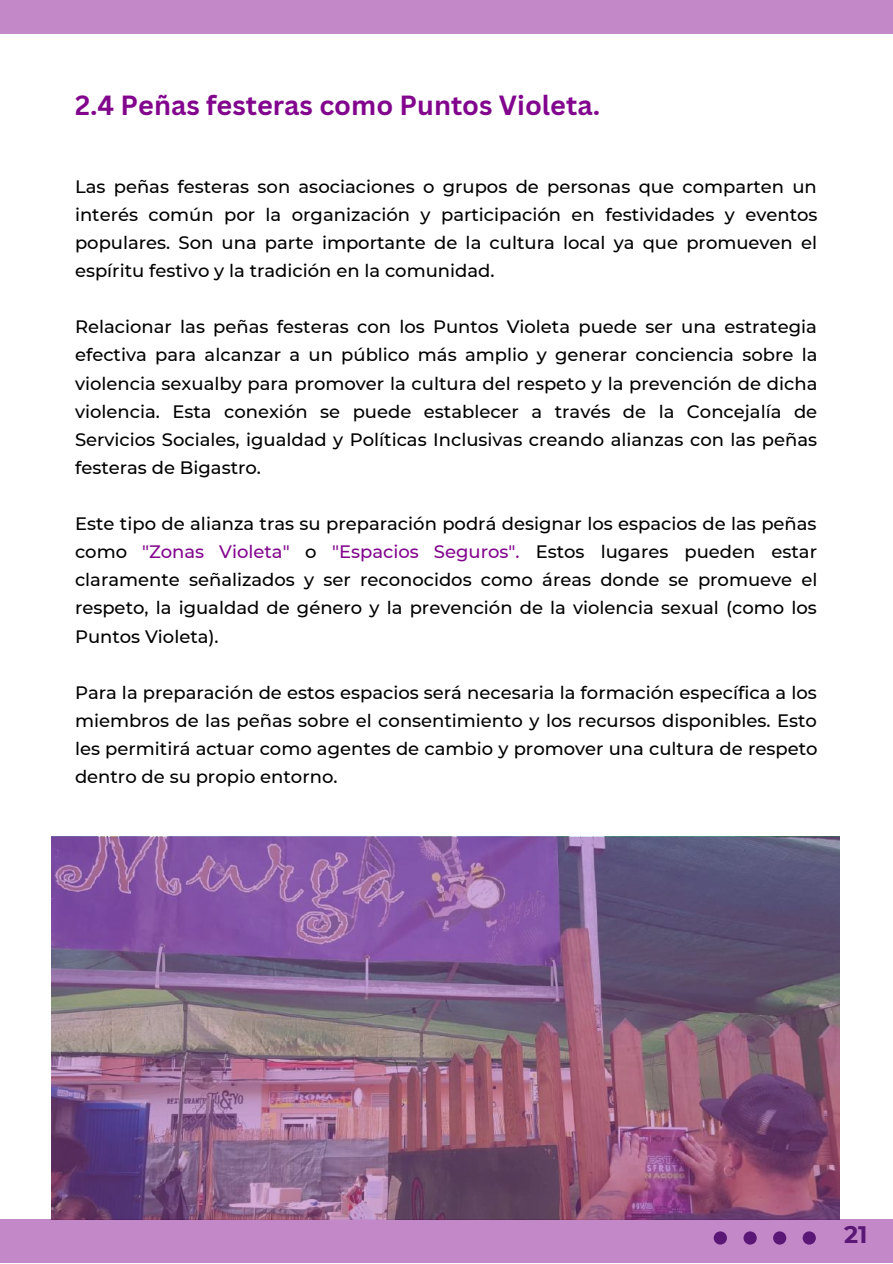
<style>
.page{position:relative;width:893px;height:1264px;background:#fff}
.page>*{position:absolute;margin:0;border:0;box-sizing:border-box;transform-origin:0 0}
.t1{font:700 27px "Canva Sans";color:#82068d}
.t2{font:700 23.85px "Montserrat";color:#5b1776}
.t3{font:500 18px/28px "Montserrat";color:#000;text-align:justify}
.s1{color:#82068d}
</style>
<div class="page">
<div style="left:0;top:1219px;width:892px;height:43px;background:#c388c8"></div>
<div style="left:0;top:0;width:892px;height:33px;background:#c388c8"></div>
<div style="left:802px;top:1231px;width:13px;height:13px;background:#5b1776;border-radius:50%"></div>
<div style="left:773px;top:1231px;width:13px;height:13px;background:#5b1776;border-radius:50%"></div>
<div style="left:743px;top:1231px;width:13px;height:13px;background:#5b1776;border-radius:50%"></div>
<div style="left:713px;top:1231px;width:14px;height:13px;background:#5b1776;border-radius:50%"></div>
<img style="left:51px;top:836px;width:789px;height:383px">
<h1 class="t1" style="left:75px;top:86px;width:526px">2.4 Peñas festeras como Puntos Violeta.</h1>
<p class="t3" style="left:75px;top:172px;width:744px">Las peñas festeras son asociaciones o grupos de personas que comparten un interés común por la organización y participación en festividades y eventos populares. Son una parte importante de la cultura local ya que promueven el espíritu festivo y la tradición en la comunidad.</p>
<p class="t3" style="left:75px;top:313px;width:744px">Relacionar las peñas festeras con los Puntos Violeta puede ser una estrategia efectiva para alcanzar a un público más amplio y generar conciencia sobre la violencia sexualby para promover la cultura del respeto y la prevención de dicha violencia. Esta conexión se puede establecer a través de la Concejalía de Servicios Sociales, igualdad y Políticas Inclusivas creando alianzas con las peñas festeras de Bigastro.</p>
<p class="t3" style="left:75px;top:509px;width:744px">Este tipo de alianza tras su preparación podrá designar los espacios de las peñas como <span class="s1">"Zonas Violeta"</span> o <span class="s1">"Espacios Seguros".</span> Estos lugares pueden estar claramente señalizados y ser reconocidos como áreas donde se promueve el respeto, la igualdad de género y la prevención de la violencia sexual (como los Puntos Violeta).</p>
<p class="t3" style="left:75px;top:678px;width:744px">Para la preparación de estos espacios será necesaria la formación específica a los miembros de las peñas sobre el consentimiento y los recursos disponibles. Esto les permitirá actuar como agentes de cambio y promover una cultura de respeto dentro de su propio entorno.</p>
<h2 class="t2" style="left:844px;top:1219px;width:25px">21</h2>
</div>
